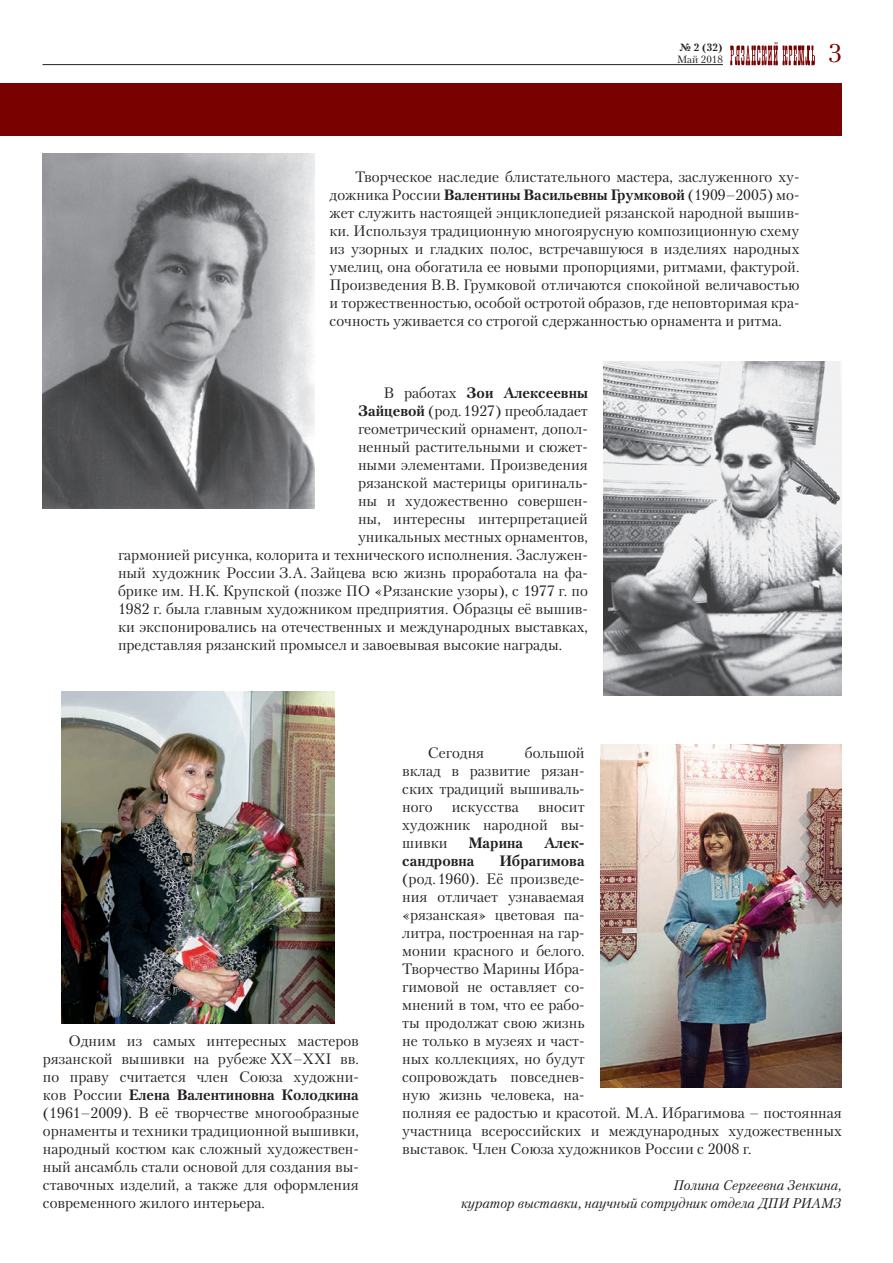
<style>
.page{position:relative;width:893px;height:1263px;background:#fff}
.page>*{position:absolute;margin:0;border:0;box-sizing:border-box;transform-origin:0 0}
.t1{font:25.5px "Petersburg C";color:#790100}
.t2{font:15px/18px "Petersburg C";color:#231f20;text-align:justify}
.t3{font:700 15px "Petersburg C";color:#231f20}
.t4{font:italic 13.95px/18px "Petersburg C";color:#231f20;text-align:right}
.t5{font:10.5px "Petersburg C";color:#231f20}
.t6{font:700 10.5px "Petersburg C";color:#231f20}
.s1{font-weight:700}
</style>
<div class="page">
<svg style="left:730px;top:42px;width:85px;height:23px"></svg>
<hr style="left:43px;top:64px;width:680px;height:1px;background:#231f20">
<div style="left:0;top:83px;width:842px;height:53px;background:#790100"></div>
<img style="left:62px;top:692px;width:272px;height:331px">
<img style="left:43px;top:154px;width:272px;height:354px">
<img style="left:603px;top:362px;width:239px;height:334px">
<img style="left:601px;top:744px;width:241px;height:344px">
<p class="t6" style="left:679px;top:40px;width:45px">№ 2 (32)</p>
<p class="t5" style="left:677px;top:53px;width:47px">Май 2018</p>
<h1 class="t1" style="left:828px;top:38px;width:15px">3</h1>
<p class="t2" style="left:330px;top:167px;width:471px;text-indent:26px">Творческое наследие блистательного мастера, заслуженного ху&shy;дожника России <span class="s1">Валентины Васильевны Грумковой</span> (1909–2005) мо&shy;жет служить настоящей энциклопедией рязанской народной вышив&shy;ки. Используя традиционную многоярусную композиционную схему из узорных и гладких полос, встречавшуюся в изделиях народных умелиц, она обогатила ее новыми пропорциями, ритмами, фактурой.<br>Произведения В.В. Грумковой отличаются спокойной величавостью и торжественностью, особой остротой образов, где неповторимая кра&shy;сочность уживается со строгой сдержанностью орнамента и ритма.</p>
<p class="t2" style="left:358px;top:383px;width:231px;text-indent:26px">В работах <span class="s1">Зои Алексеевны Зайцевой</span> (род.1927) преобладает геометрический орнамент, допол&shy;ненный растительными и сюжет&shy;ными элементами. Произведения рязанской мастерицы оригиналь&shy;ны и художественно совершен&shy;ны, интересны интерпретацией уникальных местных орнаментов,</p>
<p class="t2" style="left:118px;top:545px;width:471px">гармонией рисунка, колорита и технического исполнения. Заслужен&shy;ный художник России З.А. Зайцева всю жизнь проработала на фа&shy;брике им. Н.К. Крупской (позже ПО «Рязанские узоры), с 1977 г. по 1982 г. была главным художником предприятия. Образцы её вышив&shy;ки экспонировались на отечественных и международных выставках, представляя рязанский промысел и завоевывая высокие награды.</p>
<p class="t2" style="left:43px;top:1031px;width:317px;text-indent:26px">Одним из самых интересных мастеров рязанской вышивки на рубеже XX–XXI вв. по праву считается член Союза художни&shy;ков России <span class="s1">Елена Валентиновна Колодкина </span>(1961–2009). В её творчестве многообразные орнаменты и техники традиционной вышивки, народный костюм как сложный художествен&shy;ный ансамбль стали основой для создания вы&shy;ставочных изделий, а также для оформления современного жилого интерьера.</p>
<p class="t2" style="left:402px;top:743px;width:184px;text-indent:123px">большой вклад в развитие рязан&shy;ских традиций вышиваль&shy;ного</p>
<p class="t2" style="left:428px;top:743px;width:58px">Сегодня</p>
<p class="t2" style="left:402px;top:797px;width:184px;text-indent:136px">вносит художник народной вы&shy;шивки</p>
<p class="t2" style="left:452px;top:797px;width:69px">искусства</p>
<p class="t3" style="left:468px;top:833px;width:56px">Марина</p>
<p class="t3" style="left:544px;top:833px;width:42px">Алек-</p>
<p class="t3" style="left:402px;top:851px;width:74px">сандровна</p>
<p class="t3" style="left:499px;top:851px;width:87px">Ибрагимова</p>
<p class="t2" style="left:402px;top:869px;width:441px;text-align:left">(род.1960). Её произведе-<br>ния отличает узнаваемая<br>«рязанская» цветовая па-<br>литра, построенная на гар-<br>монии красного и белого.<br>Творчество Марины Ибра-<br>гимовой не оставляет со-<br>мнений в том, что ее рабо-<br>ты продолжат свою жизнь<br>не только в музеях и част-<br>ных коллекциях, но будут<br>сопровождать повседнев-<br>ную жизнь человека, на-<br>полняя ее радостью и красотой. М.А. Ибрагимова – постоянная участница всероссийских и международных художественных выставок. Член Союза художников России с 2008 г.</p>
<p class="t4" style="left:461px;top:1176px;width:382px">Полина Сергеевна Зенкина,<br>куратор выставки, научный сотрудник отдела ДПИ РИАМЗ</p>
</div>
